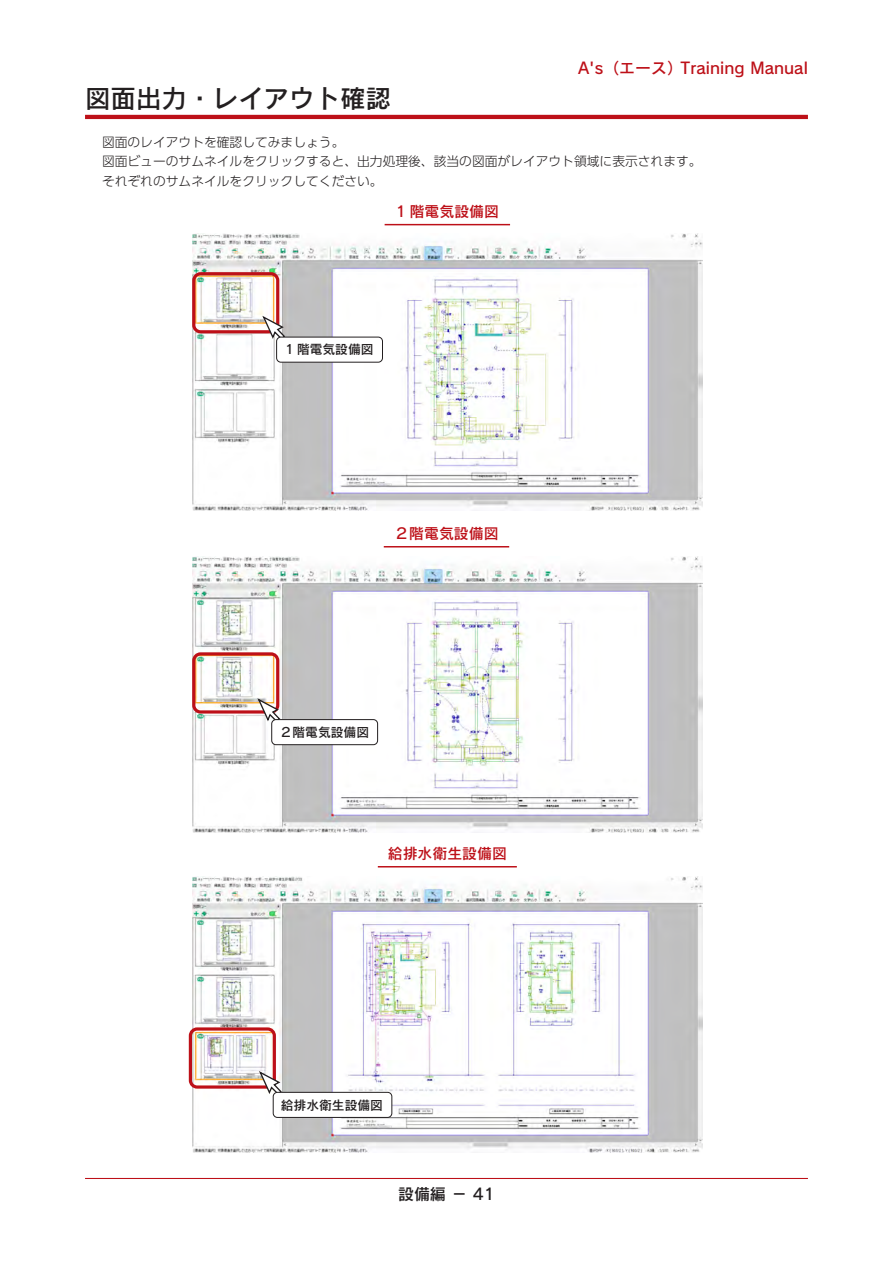
<style>
.page{position:relative;width:893px;height:1263px;background:#fff}
.page>*{position:absolute;margin:0;border:0;box-sizing:border-box;transform-origin:0 0}
.大見出し{font:25.5px "Rodin Pro N DB";color:#231f20}
.t1{font:15.9px "Rodin Pro N DB";color:#bd1018}
.t2{font:15.9px "Rodin Pro N DB";color:#231f20}
.小小見出し赤{font:14.85px "Rodin Pro N DB";color:#bd1018}
.本文{font:300 12.75px "UD Shin Go Pr 6 N";color:#231f20}
.本文太字{font:12.75px "Rodin Pro N DB";color:#231f20}
</style>
<div class="page">
<hr style="left:85px;top:1178px;width:723px;height:1px;background:#bd1018">
<hr style="left:85px;top:115px;width:723px;height:4px;background:#bd1018">
<img style="left:192px;top:234px;width:510px;height:276px">
<img style="left:192px;top:556px;width:510px;height:276px">
<img style="left:192px;top:876px;width:510px;height:276px">
<hr style="left:385px;top:224px;width:125px;height:1px;background:#bd1018">
<hr style="left:378px;top:866px;width:139px;height:1px;background:#bd1018">
<div style="left:192px;top:272px;width:87px;height:61px;border:3px solid #bd1018;border-radius:7px"></div>
<svg style="left:261px;top:314px;width:25px;height:27px"></svg>
<div style="left:277px;top:337px;width:105px;height:25px;background:#fff;border-radius:4px"></div>
<div style="left:276px;top:337px;width:107px;height:25px;border:1px solid #231f20;border-radius:4px"></div>
<div style="left:192px;top:652px;width:87px;height:61px;border:3px solid #bd1018;border-radius:7px"></div>
<div style="left:189px;top:1027px;width:87px;height:62px;border:3px solid #bd1018;border-radius:7px"></div>
<svg style="left:257px;top:1069px;width:26px;height:27px"></svg>
<div style="left:273px;top:1092px;width:119px;height:25px;background:#fff;border-radius:4px"></div>
<div style="left:273px;top:1092px;width:119px;height:25px;border:1px solid #231f20;border-radius:4px"></div>
<hr style="left:384px;top:546px;width:125px;height:1px;background:#bd1018">
<svg style="left:256px;top:697px;width:25px;height:26px"></svg>
<div style="left:272px;top:720px;width:106px;height:25px;background:#fff;border-radius:4px"></div>
<div style="left:271px;top:719px;width:107px;height:26px;border:1px solid #231f20;border-radius:4px"></div>
<p class="t1" style="left:578px;top:57px;width:231px">A's（エース）Training Manual</p>
<p class="大見出し" style="left:85px;top:81px;width:308px">図面出力・レイアウト確認</p>
<p class="本文" style="left:102px;top:132px;width:244px">図面のレイアウトを確認してみましょう。</p>
<p class="本文" style="left:102px;top:151px;width:601px">図面ビューのサムネイルをクリックすると、出力処理後、該当の図面がレイアウト領域に表示されます。</p>
<p class="本文" style="left:102px;top:170px;width:282px">それぞれのサムネイルをクリックしてください。</p>
<p class="小小見出し赤" style="left:396px;top:202px;width:105px">1 階電気設備図</p>
<p class="本文太字" style="left:285px;top:341px;width:90px">1 階電気設備図</p>
<p class="小小見出し赤" style="left:394px;top:524px;width:106px">２階電気設備図</p>
<p class="本文太字" style="left:280px;top:724px;width:91px">２階電気設備図</p>
<p class="小小見出し赤" style="left:388px;top:844px;width:121px">給排水衛生設備図</p>
<p class="本文太字" style="left:281px;top:1096px;width:104px">給排水衛生設備図</p>
<p class="t2" style="left:398px;top:1184px;width:98px">設備編 － 41</p>
</div>
